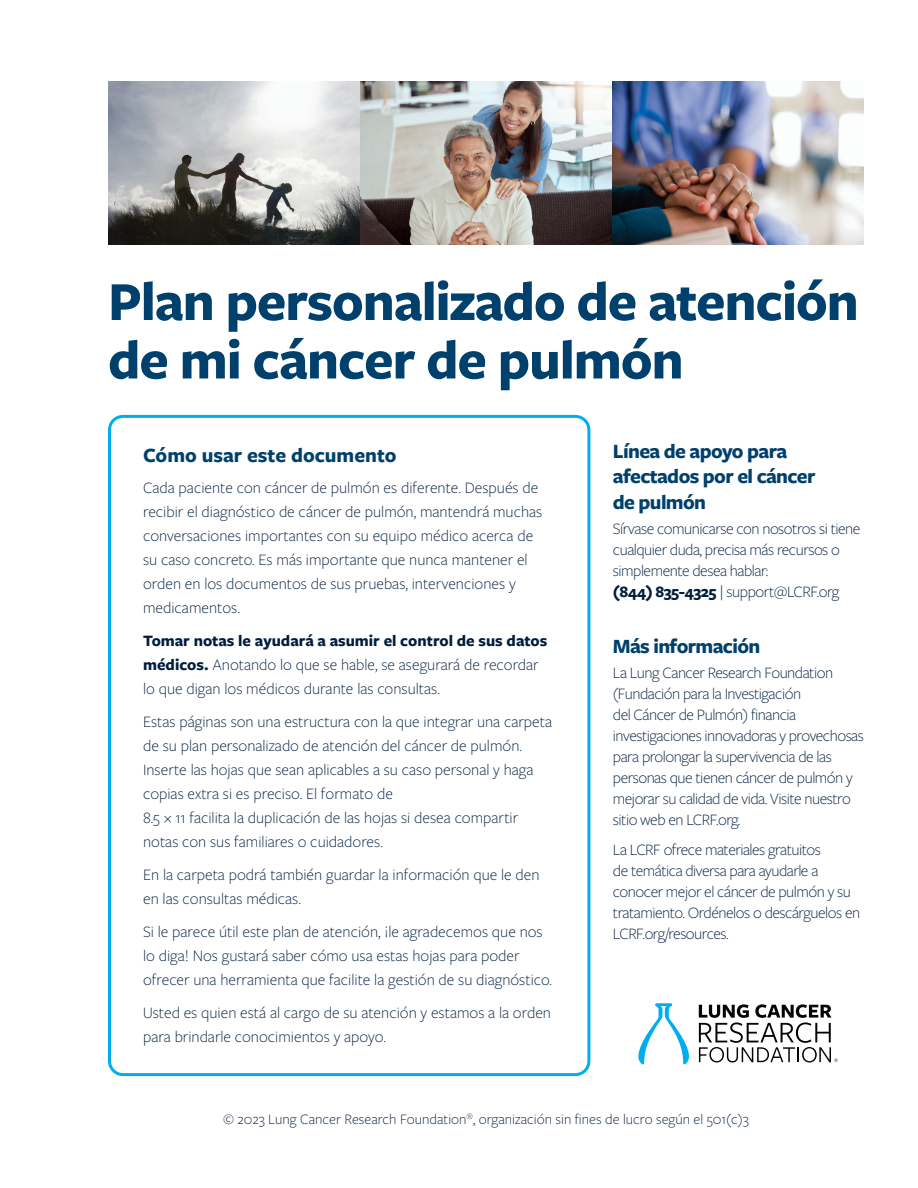
<style>
.page{position:relative;width:918px;height:1188px;background:#fff}
.page>*{position:absolute;margin:0;border:0;box-sizing:border-box;transform-origin:0 0}
.t1{font:700 57px/58.5px "Freight Sans Pro";letter-spacing:-.02em;color:#00406c}
.t2{font:700 21px/25.2px "Freight Sans Pro";letter-spacing:-.03em;color:#00406c}
.t3{font:700 21px "Freight Sans Pro";color:#00406c}
.t4{font:300 16.5px/24px "Freight Sans Pro";color:#001d3c}
.t5{font:300 16.5px/21px "Freight Sans Pro";letter-spacing:-.03em;color:#001d3c}
.TOC1{font:300 15px "Freight Sans Pro";color:#001d3c}
.s1{font-weight:700}
</style>
<div class="page">
<img style="left:108px;top:81px;width:756px;height:164px">
<svg style="left:699px;top:1004px;width:139px;height:59px"></svg>
<svg style="left:639px;top:1003px;width:50px;height:61px"></svg>
<div style="left:108px;top:415px;width:482px;height:661px;border:3px solid #00aeef;border-radius:14px"></div>
<p class="t1" style="left:108px;top:270px;width:752px">Plan personalizado de atención de mi cáncer de pulmón</p>
<p class="t3" style="left:143px;top:441px;width:255px">Cómo usar este documento</p>
<p class="t4" style="left:143px;top:475px;width:401px">Cada paciente con cáncer de pulmón es diferente. Después de recibir el diagnóstico de cáncer de pulmón, mantendrá muchas conversaciones importantes con su equipo médico acerca de su caso concreto. Es más importante que nunca mantener el orden en los documentos de sus pruebas, intervenciones y medicamentos.</p>
<p class="t4" style="left:143px;top:628px;width:406px"><span class="s1">Tomar notas le ayudará a asumir el control de sus datos médicos.</span> Anotando lo que se hable, se asegurará de recordar lo que digan los médicos durante las consultas.</p>
<p class="t4" style="left:143px;top:709px;width:410px">Estas páginas son una estructura con la que integrar una carpeta de su plan personalizado de atención del cáncer de pulmón.<br>Inserte las hojas que sean aplicables a su caso personal y haga copias extra si es preciso. El formato de<br>8.5 × 11 facilita la duplicación de las hojas si desea compartir notas con sus familiares o cuidadores.</p>
<p class="t4" style="left:143px;top:862px;width:398px">En la carpeta podrá también guardar la información que le den en las consultas médicas.</p>
<p class="t4" style="left:143px;top:919px;width:411px">Si le parece útil este plan de atención, ¡le agradecemos que nos lo diga! Nos gustará saber cómo usa estas hojas para poder ofrecer una herramienta que facilite la gestión de su diagnóstico.</p>
<p class="t4" style="left:143px;top:1000px;width:409px">Usted es quien está al cargo de su atención y estamos a la orden para brindarle conocimientos y apoyo.</p>
<p class="t2" style="left:613px;top:438px;width:204px">Línea de apoyo para afectados por el cáncer de pulmón</p>
<p class="t5" style="left:613px;top:518px;width:249px">Sírvase comunicarse con nosotros si tiene cualquier duda, precisa más recursos o simplemente desea hablar:<br><span class="s1">(844) 835-4325</span> | support@LCRF.org</p>
<p class="t2" style="left:613px;top:633px;width:149px">Más información</p>
<p class="t5" style="left:613px;top:662px;width:253px">La Lung Cancer Research Foundation (Fundación para la Investigación<br>del Cáncer de Pulmón) financia investigaciones innovadoras y provechosas para prolongar la supervivencia de las personas que tienen cáncer de pulmón y mejorar su calidad de vida. Visite nuestro sitio web en LCRF.org.</p>
<p class="t5" style="left:613px;top:839px;width:249px">La LCRF ofrece materiales gratuitos<br>de temática diversa para ayudarle a conocer mejor el cáncer de pulmón y su tratamiento. Ordénelos o descárguelos en LCRF.org/resources.</p>
<p class="TOC1" style="left:223px;top:1109px;width:527px">© 2023 Lung Cancer Research Foundation<sup>®</sup>, organización sin fines de lucro según el 501(c)3</p>
</div>
